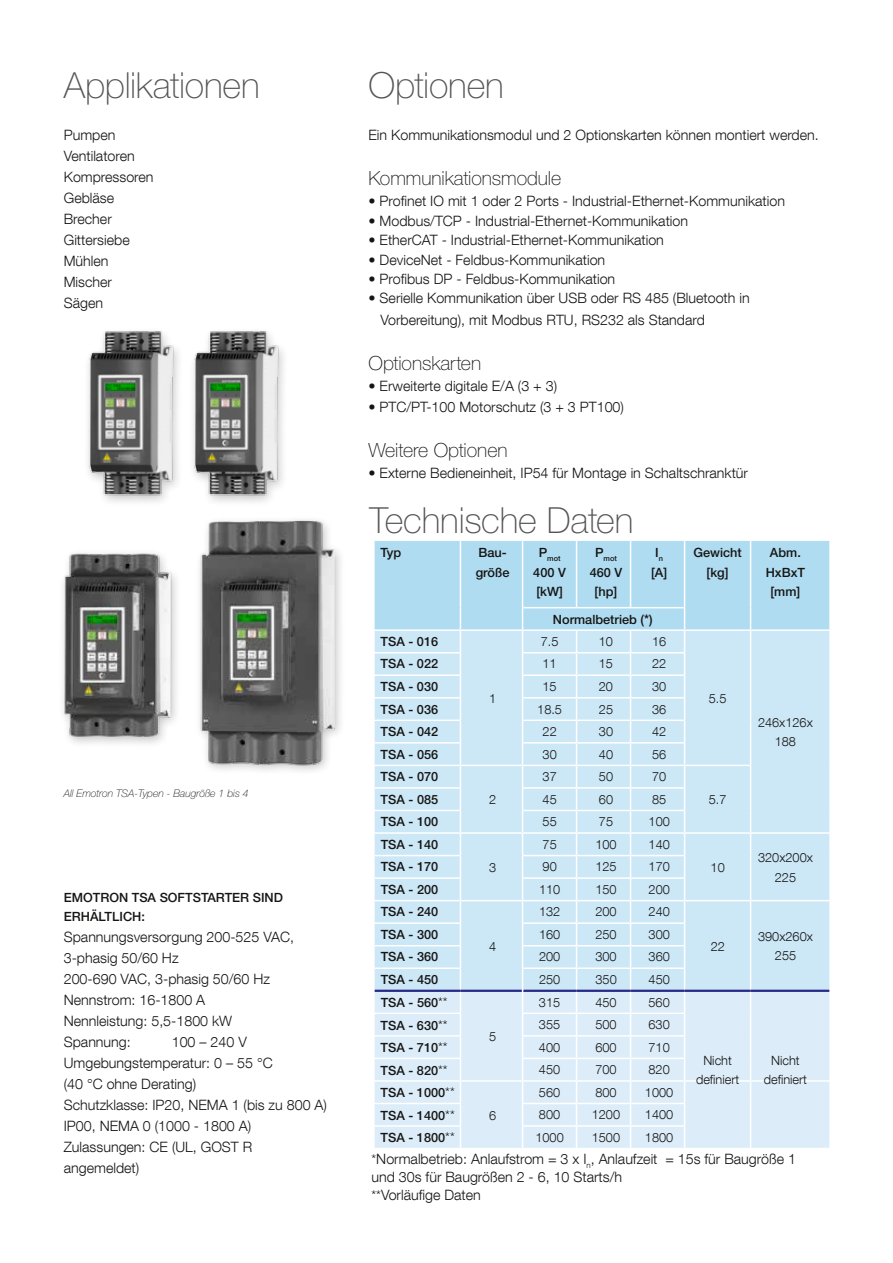
<style>
.page{position:relative;width:893px;height:1263px;background:#fff}
.page>*{position:absolute;margin:0;border:0;box-sizing:border-box;transform-origin:0 0}
.t1{font:100 36px "Helvetica Neue LT Std";letter-spacing:-.005em;color:#555}
.t2{font:100 19.5px "Helvetica Neue LT Std";letter-spacing:-.005em;color:#161514}
.t3{font:300 14.25px/21px "Helvetica Neue LT Com";color:#161514}
.t4{font:500 12.75px/19.5px "Helvetica Neue LT Std";color:#161514;text-align:center}
.t5{font:300 12.75px/19.5px "Helvetica Neue LT Com";color:#161514;text-align:center}
.t6{font:italic 100 10.5px "Helvetica Neue LT Std";color:#161514}
.t7{font:500 7.5px "Helvetica Neue LT Std";color:#161514}
.s1{font-size:13.5px}
.s2{font-family:"Helvetica Neue LT Com";font-weight:300;font-size:13.5px}
</style>
<div class="page">
<svg style="left:374px;top:540px;width:456px;height:608px;background:#cde7f6"></svg>
<hr style="left:375px;top:990px;width:85px;height:2px;background:#292986">
<hr style="left:460px;top:990px;width:62px;height:2px;background:#292986">
<img style="left:193px;top:331px;width:91px;height:171px">
<img style="left:88px;top:331px;width:91px;height:171px">
<div style="left:195px;top:516px;width:151px;height:260px;background:#161514;opacity:.25"></div>
<img style="left:195px;top:516px;width:151px;height:252px">
<img style="left:62px;top:553px;width:115px;height:191px">
<h1 class="t1" style="left:64px;top:65px;width:197px">Applikationen</h1>
<p class="t3" style="left:64px;top:124px;width:91px">Pumpen<br>Ventilatoren<br>Kompressoren<br>Gebläse<br>Brecher<br>Gittersiebe<br>Mühlen<br>Mischer<br>Sägen</p>
<p class="t6" style="left:64px;top:787px;width:186px">All Emotron TSA-Typen - Baugröße 1 bis 4</p>
<p class="t4" style="left:64px;top:887px;width:221px;text-align:left">EMOTRON TSA SOFTSTARTER SIND<br>ERHÄLTLICH:</p>
<p class="t3" style="left:64px;top:926px;width:232px">Spannungsversorgung 200-525 VAC,<br>3-phasig 50/60 Hz<br>200-690 VAC, 3-phasig 50/60 Hz<br>Nennstrom: 16-1800 A<br>Nennleistung: 5,5-1800 kW<br>Spannung:</p>
<p class="t3" style="left:64px;top:1031px;width:265px;text-indent:108px">100 – 240 V<br>Umgebungstemperatur: 0 – 55 °C<br>(40 °C ohne Derating)<br>Schutzklasse: IP20, NEMA 1 (bis zu 800 A)<br>IP00, NEMA 0 (1000 - 1800 A)<br>Zulassungen: CE (UL, GOST R angemeldet)</p>
<h1 class="t1" style="left:369px;top:65px;width:137px">Optionen</h1>
<p class="t3" style="left:369px;top:124px;width:452px">Ein Kommunikationsmodul und 2 Optionskarten können montiert werden.</p>
<h2 class="t2" style="left:369px;top:167px;width:194px">Kommunikationsmodule</h2>
<p class="t3" style="left:369px;top:190px;width:418px">• Profinet IO mit 1 oder 2 Ports - Industrial-Ethernet-Kommunikation</p>
<p class="t3" style="left:369px;top:210px;width:321px">• Modbus/TCP - Industrial-Ethernet-Kommunikation</p>
<p class="t3" style="left:369px;top:229px;width:297px">• EtherCAT - Industrial-Ethernet-Kommunikation</p>
<p class="t3" style="left:369px;top:249px;width:238px">• DeviceNet - Feldbus-Kommunikation</p>
<p class="t3" style="left:369px;top:268px;width:248px">• Profibus DP - Feldbus-Kommunikation</p>
<p class="t3" style="left:380px;top:288px;width:371px;text-indent:-12px">• Serielle Kommunikation über USB oder RS 485 (Bluetooth in<br>Vorbereitung), mit Modbus RTU, RS232 als Standard</p>
<h2 class="t2" style="left:369px;top:351px;width:114px">Optionskarten</h2>
<p class="t3" style="left:369px;top:375px;width:190px">• Erweiterte digitale E/A (3 + 3)</p>
<p class="t3" style="left:369px;top:396px;width:257px">• PTC/PT-100 Motorschutz (3 + 3 PT100)</p>
<h2 class="t2" style="left:369px;top:438px;width:141px">Weitere Optionen</h2>
<p class="t3" style="left:369px;top:462px;width:381px">• Externe Bedieneinheit, IP54 für Montage in Schaltschranktür</p>
<h1 class="t1" style="left:369px;top:499px;width:265px">Technische Daten</h1>
<p class="t4" style="left:381px;top:543px;width:22px">Typ</p>
<p class="t4" style="left:476px;top:543px;width:35px;text-align:left">Bau&shy;größe</p>
<p class="t7" style="left:539px;top:554px;width:23px"><sup>P</sup>mot</p>
<p class="t4" style="left:533px;top:562px;width:34px;text-align:left">400 V [kW]</p>
<p class="t7" style="left:595px;top:554px;width:23px"><sup>P</sup>mot</p>
<p class="t4" style="left:590px;top:562px;width:34px">460 V [hp]</p>
<p class="t4" style="left:651px;top:543px;width:18px">I<sub>n </sub>[A]</p>
<p class="t4" style="left:693px;top:543px;width:50px">Gewicht [kg]</p>
<p class="t4" style="left:766px;top:543px;width:41px">Abm.<br>HxBxT [mm]</p>
<p class="t4" style="left:381px;top:631px;width:59px">TSA - 016</p>
<p class="t4" style="left:553px;top:610px;width:101px">Normalbetrieb (<span class="s1">*</span>)</p>
<p class="t5" style="left:541px;top:631px;width:19px">7.5</p>
<p class="t5" style="left:599px;top:631px;width:16px">10</p>
<p class="t5" style="left:652px;top:631px;width:16px">16</p>
<p class="t4" style="left:381px;top:654px;width:59px">TSA - 022</p>
<p class="t5" style="left:542px;top:654px;width:16px">11</p>
<p class="t5" style="left:599px;top:654px;width:16px">15</p>
<p class="t5" style="left:652px;top:654px;width:16px">22</p>
<p class="t4" style="left:381px;top:677px;width:59px">TSA - 030</p>
<p class="t5" style="left:543px;top:676px;width:16px">15</p>
<p class="t5" style="left:599px;top:676px;width:16px">20</p>
<p class="t5" style="left:652px;top:676px;width:16px">30</p>
<p class="t4" style="left:381px;top:699px;width:59px">TSA - 036</p>
<p class="t5" style="left:537px;top:699px;width:26px">18.5</p>
<p class="t5" style="left:599px;top:699px;width:16px">25</p>
<p class="t5" style="left:652px;top:699px;width:16px">36</p>
<p class="t4" style="left:381px;top:722px;width:59px">TSA - 042</p>
<p class="t5" style="left:543px;top:721px;width:16px">22</p>
<p class="t5" style="left:599px;top:721px;width:16px">30</p>
<p class="t5" style="left:652px;top:721px;width:16px">42</p>
<p class="t4" style="left:381px;top:744px;width:59px">TSA - 056</p>
<p class="t5" style="left:543px;top:744px;width:16px">30</p>
<p class="t5" style="left:599px;top:744px;width:16px">40</p>
<p class="t5" style="left:652px;top:744px;width:16px">56</p>
<p class="t4" style="left:381px;top:767px;width:59px">TSA - 070</p>
<p class="t5" style="left:489px;top:790px;width:9px">2</p>
<p class="t5" style="left:489px;top:688px;width:9px">1</p>
<p class="t5" style="left:709px;top:688px;width:19px">5.5</p>
<p class="t5" style="left:758px;top:712px;width:56px">246x126x<br>188</p>
<p class="t5" style="left:543px;top:766px;width:16px">37</p>
<p class="t5" style="left:599px;top:766px;width:16px">50</p>
<p class="t5" style="left:652px;top:766px;width:16px">70</p>
<p class="t4" style="left:381px;top:789px;width:59px">TSA - 085</p>
<p class="t5" style="left:543px;top:789px;width:16px">45</p>
<p class="t5" style="left:599px;top:789px;width:16px">60</p>
<p class="t5" style="left:652px;top:789px;width:16px">85</p>
<p class="t5" style="left:709px;top:790px;width:19px">5.7</p>
<p class="t4" style="left:381px;top:812px;width:59px">TSA - 100</p>
<p class="t5" style="left:543px;top:812px;width:16px">55</p>
<p class="t5" style="left:599px;top:812px;width:16px">75</p>
<p class="t5" style="left:649px;top:812px;width:23px">100</p>
<p class="t4" style="left:381px;top:834px;width:59px">TSA - 140</p>
<p class="t5" style="left:489px;top:857px;width:9px">3</p>
<p class="t5" style="left:543px;top:834px;width:16px">75</p>
<p class="t5" style="left:595px;top:834px;width:23px">100</p>
<p class="t5" style="left:649px;top:834px;width:23px">140</p>
<p class="t5" style="left:711px;top:857px;width:16px">10</p>
<p class="t5" style="left:758px;top:847px;width:56px">320x200x<br>225</p>
<p class="t4" style="left:381px;top:857px;width:59px">TSA - 170</p>
<p class="t5" style="left:543px;top:857px;width:16px">90</p>
<p class="t5" style="left:595px;top:857px;width:23px">125</p>
<p class="t5" style="left:649px;top:857px;width:23px">170</p>
<p class="t4" style="left:381px;top:879px;width:59px">TSA - 200</p>
<p class="t5" style="left:539px;top:879px;width:23px">110</p>
<p class="t5" style="left:595px;top:879px;width:23px">150</p>
<p class="t5" style="left:649px;top:879px;width:23px">200</p>
<p class="t4" style="left:381px;top:902px;width:59px">TSA - 240</p>
<p class="t5" style="left:489px;top:936px;width:9px">4</p>
<p class="t5" style="left:539px;top:902px;width:23px">132</p>
<p class="t5" style="left:595px;top:902px;width:23px">200</p>
<p class="t5" style="left:649px;top:902px;width:23px">240</p>
<p class="t4" style="left:381px;top:924px;width:59px">TSA - 300</p>
<p class="t5" style="left:539px;top:924px;width:23px">160</p>
<p class="t5" style="left:595px;top:924px;width:23px">250</p>
<p class="t5" style="left:649px;top:924px;width:23px">300</p>
<p class="t4" style="left:381px;top:947px;width:59px">TSA - 360</p>
<p class="t5" style="left:539px;top:947px;width:23px">200</p>
<p class="t5" style="left:595px;top:947px;width:23px">300</p>
<p class="t5" style="left:649px;top:947px;width:23px">360</p>
<p class="t4" style="left:381px;top:969px;width:59px">TSA - 450</p>
<p class="t5" style="left:539px;top:969px;width:23px">250</p>
<p class="t5" style="left:595px;top:969px;width:23px">350</p>
<p class="t5" style="left:649px;top:969px;width:23px">450</p>
<p class="t4" style="left:381px;top:992px;width:68px">TSA - 560<span class="s2">**</span></p>
<p class="t5" style="left:489px;top:1026px;width:9px">5</p>
<p class="t5" style="left:711px;top:936px;width:16px">22</p>
<p class="t5" style="left:758px;top:926px;width:56px">390x260x<br>255</p>
<p class="t5" style="left:539px;top:992px;width:23px">315</p>
<p class="t5" style="left:595px;top:992px;width:23px">450</p>
<p class="t5" style="left:648px;top:992px;width:23px">560</p>
<p class="t4" style="left:381px;top:1015px;width:69px">TSA - 630<span class="s2">**</span></p>
<p class="t5" style="left:539px;top:1014px;width:23px">355</p>
<p class="t5" style="left:595px;top:1014px;width:23px">500</p>
<p class="t5" style="left:648px;top:1014px;width:23px">630</p>
<p class="t4" style="left:381px;top:1038px;width:69px">TSA - 710<span class="s2">**</span></p>
<p class="t5" style="left:539px;top:1037px;width:23px">400</p>
<p class="t5" style="left:595px;top:1037px;width:23px">600</p>
<p class="t5" style="left:648px;top:1037px;width:23px">710</p>
<p class="t4" style="left:381px;top:1060px;width:69px">TSA - 820<span class="s2">**</span></p>
<p class="t5" style="left:539px;top:1059px;width:23px">450</p>
<p class="t5" style="left:595px;top:1059px;width:23px">700</p>
<p class="t5" style="left:648px;top:1059px;width:23px">820</p>
<p class="t4" style="left:381px;top:1083px;width:76px">TSA - 1000<span class="s2">**</span></p>
<p class="t5" style="left:489px;top:1105px;width:9px">6</p>
<p class="t5" style="left:696px;top:1050px;width:45px">Nicht definiert</p>
<p class="t5" style="left:764px;top:1050px;width:45px">Nicht definiert</p>
<p class="t5" style="left:539px;top:1082px;width:23px">560</p>
<p class="t5" style="left:595px;top:1082px;width:23px">800</p>
<p class="t5" style="left:645px;top:1082px;width:30px">1000</p>
<p class="t4" style="left:381px;top:1105px;width:76px">TSA - 1400<span class="s2">**</span></p>
<p class="t5" style="left:539px;top:1105px;width:23px">800</p>
<p class="t5" style="left:592px;top:1105px;width:30px">1200</p>
<p class="t5" style="left:645px;top:1105px;width:30px">1400</p>
<p class="t4" style="left:381px;top:1128px;width:76px">TSA - 1800<span class="s2">**</span></p>
<p class="t5" style="left:535px;top:1127px;width:30px">1000</p>
<p class="t5" style="left:592px;top:1127px;width:30px">1500</p>
<p class="t5" style="left:645px;top:1127px;width:30px">1800</p>
<p class="t3" style="left:372px;top:1149px;width:426px;line-height:18px"><span class="s1">*</span>Normalbetrieb: Anlaufstrom = 3 x I<sub>n</sub>, Anlaufzeit = 15s für Baugröße 1 und 30s für Baugrößen 2 - 6, 10 Starts/h<br><span class="s1">**</span>Vorläufige Daten</p>
</div>
